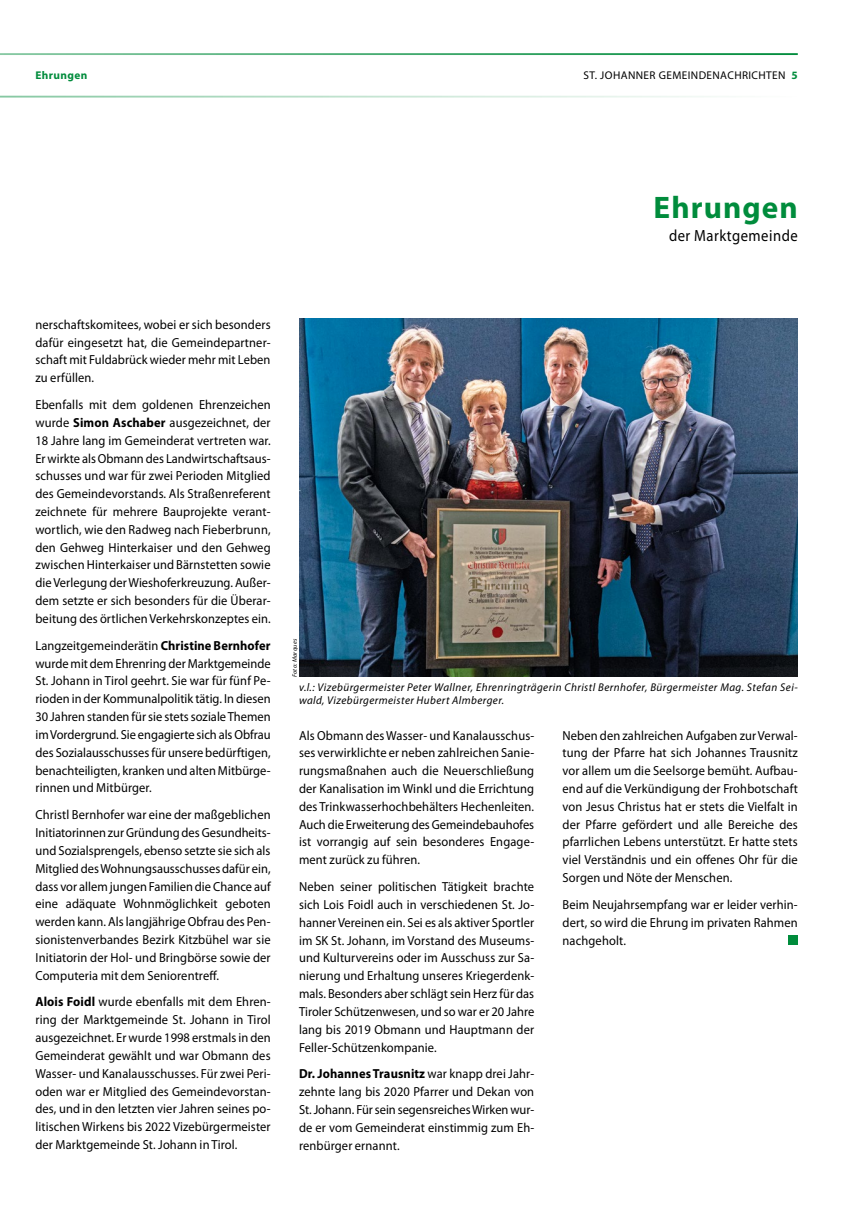
<style>
.page{position:relative;width:851px;height:1205px;background:#fff}
.page>*{position:absolute;margin:0;border:0;box-sizing:border-box;transform-origin:0 0}
.t1{font:700 31.25px "Myriad Pro";letter-spacing:.035em;color:#008c3c}
.t2{font:16.25px "Myriad Pro";letter-spacing:.035em;color:#000;scale:.9 1}
.t3{font:13.12px/17.8px "Myriad Pro";letter-spacing:.01em;color:#000;text-align:justify;scale:.95 1}
.t4{font:italic 11.25px/13.1px "Myriad Pro";letter-spacing:.04em;color:#000}
.t5{font:11.25px "Myriad Pro";letter-spacing:.035em;color:#000}
.t6{font:700 11.25px "Myriad Pro";letter-spacing:.035em;color:#008c3c}
.t7{font:italic 6.25px "Myriad Pro";letter-spacing:.035em;color:#000}
.s1{font-weight:700;color:#008c3c}
.s2{font-weight:700}
</style>
<div class="page">
<hr style="left:0;top:96px;width:797px;height:2px;background:#008c3c">
<hr style="left:0;top:53px;width:797px;height:2px;background:#008c3c">
<img style="left:299px;top:319px;width:498px;height:358px">
<div style="left:788px;top:935px;width:9px;height:9px;background:#008c3c"></div>
<p class="t6" style="left:35px;top:68px;width:53px">Ehrungen</p>
<p class="t5" style="left:583px;top:69px;width:216px">ST. JOHANNER GEMEINDENACHRICHTEN <span class="s1">5</span></p>
<h1 class="t1" style="left:653px;top:187px;width:146px">Ehrungen</h1>
<p class="t2" style="left:669px;top:225px;width:144px">der Marktgemeinde</p>
<p class="t3" style="left:35px;top:315px;width:249px">nerschaftskomitees, wobei er sich besonders dafür eingesetzt hat, die Gemeindepartner&shy;schaft mit Fuldabrück wieder mehr mit Leben zu erfüllen.</p>
<p class="t3" style="left:35px;top:396px;width:249px">Ebenfalls mit dem goldenen Ehrenzeichen wurde <span class="s2">Simon Aschaber</span> ausgezeichnet, der 18 Jahre lang im Gemeinderat vertreten war.<br>Er wirkte als Obmann des Landwirtschaftsaus&shy;schusses und war für zwei Perioden Mitglied des Gemeindevorstands. Als Straßenreferent zeichnete für mehrere Bauprojekte verant&shy;wortlich, wie den Radweg nach Fieberbrunn, den Gehweg Hinterkaiser und den Gehweg zwischen Hinterkaiser und Bärnstetten sowie die Verlegung der Wieshoferkreuzung. Außer&shy;dem setzte er sich besonders für die Überar&shy;beitung des örtlichen Verkehrskonzeptes ein.</p>
<p class="t3" style="left:35px;top:636px;width:249px">Langzeitgemeinderätin <span class="s2">Christine Bernhofer </span>wurde mit dem Ehrenring der Marktgemeinde St. Johann in Tirol geehrt. Sie war für fünf Pe&shy;rioden in der Kommunalpolitik tätig. In diesen 30 Jahren standen für sie stets soziale Themen im Vordergrund. Sie engagierte sich als Obfrau des Sozialausschusses für unsere bedürftigen, benachteiligten, kranken und alten Mitbürge&shy;rinnen und Mitbürger.</p>
<p class="t3" style="left:35px;top:806px;width:249px">Christl Bernhofer war eine der maßgeblichen Initiatorinnen zur Gründung des Gesundheits&shy;und Sozialsprengels, ebenso setzte sie sich als Mitglied des Wohnungsausschusses dafür ein, dass vor allem jungen Familien die Chance auf eine adäquate Wohnmöglichkeit geboten werden kann. Als langjährige Obfrau des Pen&shy;sionistenverbandes Bezirk Kitzbühel war sie Initiatorin der Hol- und Bringbörse sowie der Computeria mit dem Seniorentreff.</p>
<p class="t3" style="left:35px;top:993px;width:249px"><span class="s2">Alois Foidl</span> wurde ebenfalls mit dem Ehren&shy;ring der Marktgemeinde St. Johann in Tirol ausgezeichnet. Er wurde 1998 erstmals in den Gemeinderat gewählt und war Obmann des Wasser- und Kanalausschusses. Für zwei Peri&shy;oden war er Mitglied des Gemeindevorstan&shy;des, und in den letzten vier Jahren seines po&shy;litischen Wirkens bis 2022 Vizebürgermeister der Marktgemeinde St. Johann in Tirol.</p>
<p class="t7" style="left:291px;top:677px;width:39px;rotate:-90deg">Foto: Marques</p>
<p class="t4" style="left:299px;top:680px;width:500px">v.l.: Vizebürgermeister Peter Wallner, Ehrenringträgerin Christl Bernhofer, Bürgermeister Mag. Stefan Sei&shy;wald, Vizebürgermeister Hubert Almberger.</p>
<p class="t3" style="left:299px;top:726px;width:249px">Als Obmann des Wasser- und Kanalausschus&shy;ses verwirklichte er neben zahlreichen Sanie&shy;rungsmaßnahen auch die Neuerschließung der Kanalisation im Winkl und die Errichtung des Trinkwasserhochbehälters Hechenleiten.<br>Auch die Erweiterung des Gemeindebauhofes ist vorrangig auf sein besonderes Engage&shy;ment zurück zu führen.</p>
<p class="t3" style="left:299px;top:877px;width:249px">Neben seiner politischen Tätigkeit brachte sich Lois Foidl auch in verschiedenen St. Jo&shy;hanner Vereinen ein. Sei es als aktiver Sportler im SK St. Johann, im Vorstand des Museums&shy;und Kulturvereins oder im Ausschuss zur Sa&shy;nierung und Erhaltung unseres Kriegerdenk&shy;mals. Besonders aber schlägt sein Herz für das Tiroler Schützenwesen, und so war er 20 Jahre lang bis 2019 Obmann und Hauptmann der Feller-Schützenkompanie.</p>
<p class="t3" style="left:299px;top:1065px;width:249px"><span class="s2">Dr. Johannes Trausnitz</span> war knapp drei Jahr&shy;zehnte lang bis 2020 Pfarrer und Dekan von St. Johann. Für sein segensreiches Wirken wur&shy;de er vom Gemeinderat einstimmig zum Eh&shy;renbürger ernannt.</p>
<p class="t3" style="left:562px;top:726px;width:249px">Neben den zahlreichen Aufgaben zur Verwal&shy;tung der Pfarre hat sich Johannes Trausnitz vor allem um die Seelsorge bemüht. Aufbau&shy;end auf die Verkündigung der Frohbotschaft von Jesus Christus hat er stets die Vielfalt in der Pfarre gefördert und alle Bereiche des pfarrlichen Lebens unterstützt. Er hatte stets viel Verständnis und ein offenes Ohr für die Sorgen und Nöte der Menschen.</p>
<p class="t3" style="left:562px;top:895px;width:249px">Beim Neujahrsempfang war er leider verhin&shy;dert, so wird die Ehrung im privaten Rahmen nachgeholt.</p>
</div>
